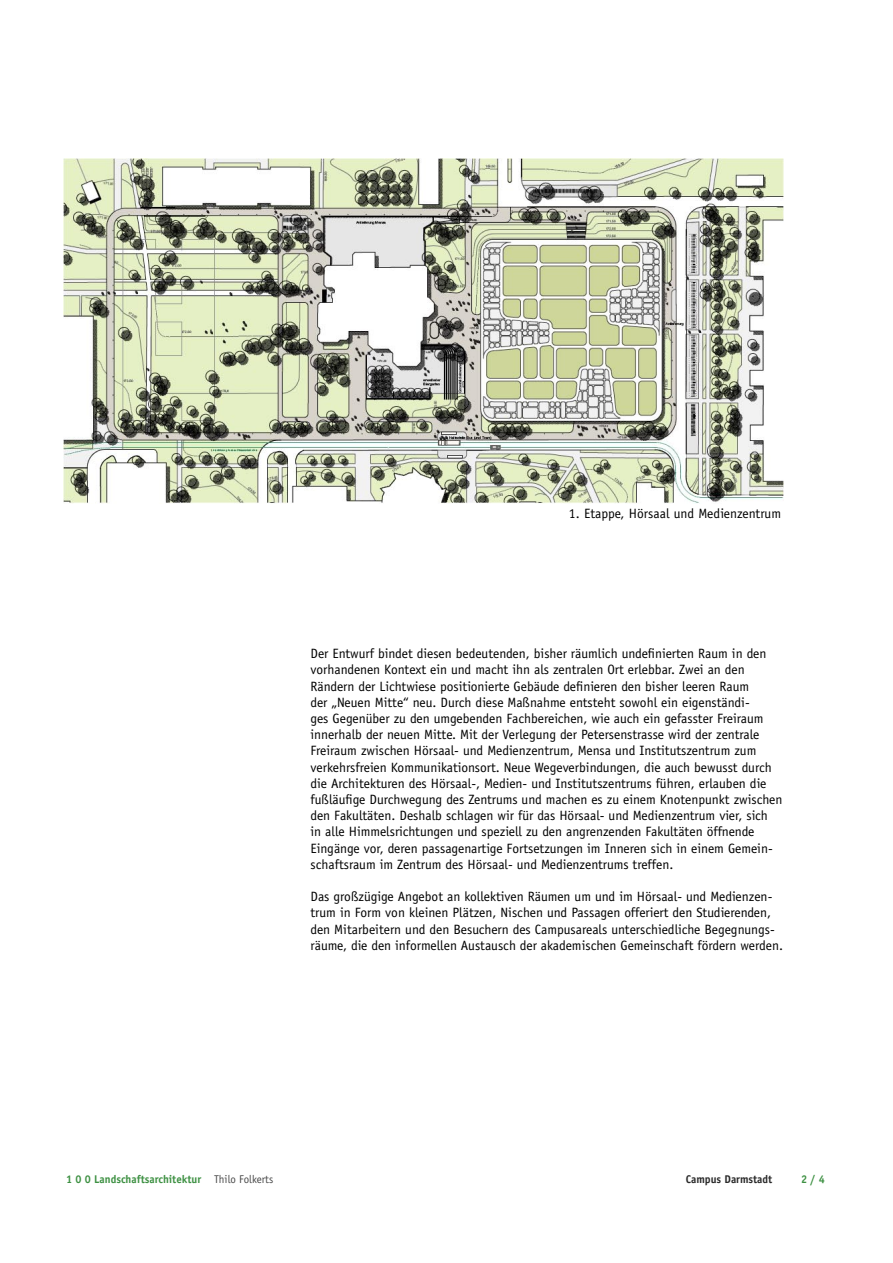
<style>
.page{position:relative;width:893px;height:1263px;background:#fff}
.page>*{position:absolute;margin:0;border:0;box-sizing:border-box;transform-origin:0 0}
.t1{font:13.5px/16.2px "Officina Sans";color:#000}
.t2{font:700 11.25px "Officina Sans";color:#3d9042}
.t3{font:700 11.25px "Officina Sans";color:#292929}
.s1{font-weight:400;color:#484848}
</style>
<div class="page">
<img style="left:63px;top:159px;width:720px;height:344px">
<p class="t1" style="left:569px;top:505px;width:214px">1. Etappe, Hörsaal und Medienzentrum</p>
<p class="t1" style="left:310px;top:645px;width:473px">Der Entwurf bindet diesen bedeutenden, bisher räumlich undefinierten Raum in den vorhandenen Kontext ein und macht ihn als zentralen Ort erlebbar. Zwei an den Rändern der Lichtwiese positionierte Gebäude definieren den bisher leeren Raum<br>der „Neuen Mitte“ neu. Durch diese Maßnahme entsteht sowohl ein eigenständi-<br>ges Gegenüber zu den umgebenden Fachbereichen, wie auch ein gefasster Freiraum innerhalb der neuen Mitte. Mit der Verlegung der Petersenstrasse wird der zentrale Freiraum zwischen Hörsaal- und Medienzentrum, Mensa und Institutszentrum zum verkehrsfreien Kommunikationsort. Neue Wegeverbindungen, die auch bewusst durch die Architekturen des Hörsaal-, Medien- und Institutszentrums führen, erlauben die fußläufige Durchwegung des Zentrums und machen es zu einem Knotenpunkt zwischen</p>
<p class="t1" style="left:310px;top:807px;width:464px">den Fakultäten. Deshalb schlagen wir für das Hörsaal- und Medienzentrum vier, sich in alle Himmelsrichtungen und speziell zu den angrenzenden Fakultäten öffnende Eingänge vor, deren passagenartige Fortsetzungen im Inneren sich in einem Gemein&shy;schaftsraum im Zentrum des Hörsaal- und Medienzentrums treffen.</p>
<p class="t1" style="left:310px;top:888px;width:474px">Das großzügige Angebot an kollektiven Räumen um und im Hörsaal- und Medienzen&shy;trum in Form von kleinen Plätzen, Nischen und Passagen offeriert den Studierenden, den Mitarbeitern und den Besuchern des Campusareals unterschiedliche Begegnungs&shy;räume, die den informellen Austausch der akademischen Gemeinschaft fördern werden.</p>
<p class="t2" style="left:66px;top:1172px;width:209px">1 0 0 Landschaftsarchitektur <span class="s1">Thilo Folkerts</span></p>
<p class="t3" style="left:686px;top:1172px;width:88px">Campus Darmstadt</p>
<p class="t2" style="left:801px;top:1172px;width:25px">2 / 4</p>
</div>
